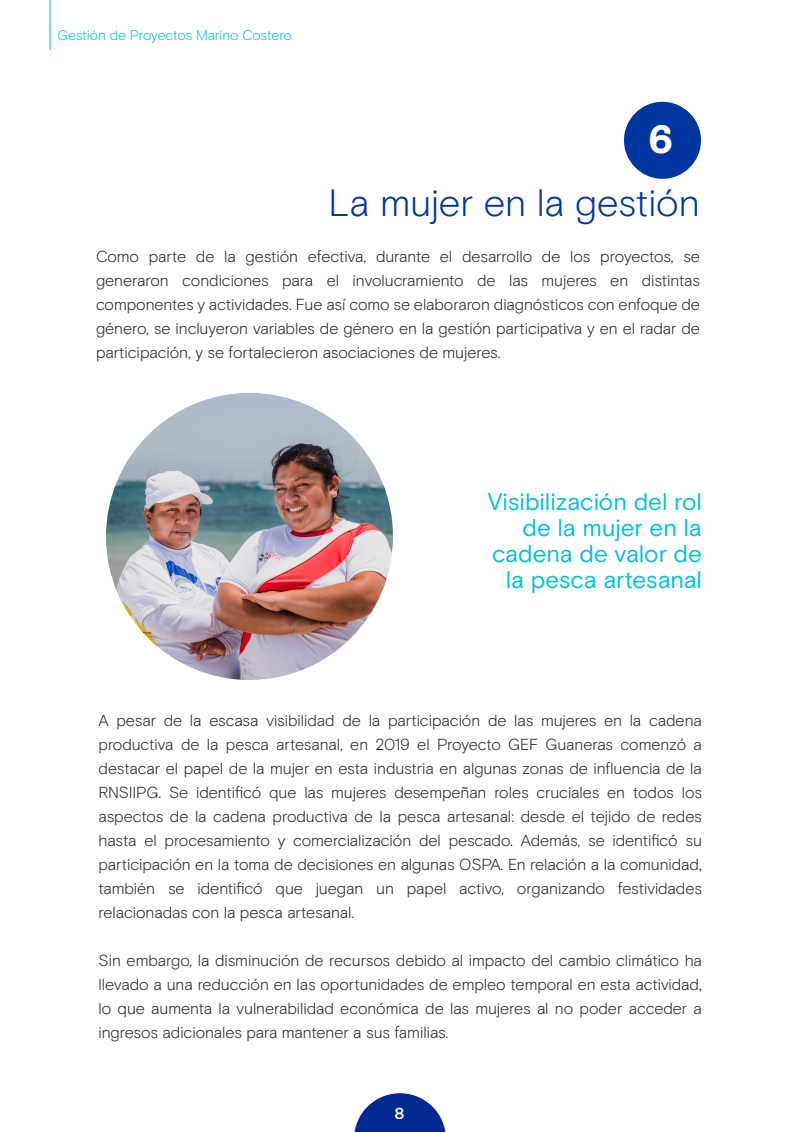
<style>
.page{position:relative;width:800px;height:1132px;background:#fff}
.page>*{position:absolute;margin:0;border:0;box-sizing:border-box;transform-origin:0 0}
.t1{font:900 39.3px "Basis Grotesque Pro";color:#fff}
.t2{font:300 38px "Basis Grotesque Pro";color:#0036a0}
.t3{font:24px/26px "Basis Grotesque Pro";letter-spacing:-.005em;color:#00bfd7;text-align:right}
.t4{font:300 16px/24px "Basis Grotesque Pro";letter-spacing:-.005em;color:#262626;text-align:justify}
.t5{font:500 16px "Gotham";color:#fff}
.t6{font:300 14px "Basis Grotesque Pro";letter-spacing:-.01em;color:#00bfd7}
</style>
<div class="page">
<svg style="left:354px;top:1093px;width:92px;height:39px"></svg>
<div style="left:624px;top:102px;width:77px;height:77px;background:#0036a0;border-radius:50%"></div>
<img style="left:106px;top:393px;width:287px;height:287px;border-radius:144px">
<hr style="left:50px;top:0;width:1px;height:50px;background:#00bfd7">
<p class="t6" style="left:58px;top:26px;width:236px">Gestión de Proyectos Marino Costero</p>
<h1 class="t1" style="left:649px;top:116px;width:26px">6</h1>
<h2 class="t2" style="left:328px;top:181px;width:373px">La mujer en la gestión</h2>
<p class="t4" style="left:96px;top:245px;width:606px">Como parte de la gestión efectiva, durante el desarrollo de los proyectos, se generaron condiciones para el involucramiento de las mujeres en distintas componentes y actividades. Fue así como se elaboraron diagnósticos con enfoque de género, se incluyeron variables de género en la gestión participativa y en el radar de participación, y se fortalecieron asociaciones de mujeres.</p>
<h3 class="t3" style="left:488px;top:489px;width:216px">Visibilización del rol de la mujer en la cadena de valor de la pesca artesanal</h3>
<p class="t4" style="left:98px;top:709px;width:605px">A pesar de la escasa visibilidad de la participación de las mujeres en la cadena productiva de la pesca artesanal, en 2019 el Proyecto GEF Guaneras comenzó a destacar el papel de la mujer en esta industria en algunas zonas de influencia de la RNSIIPG. Se identificó que las mujeres desempeñan roles cruciales en todos los aspectos de la cadena productiva de la pesca artesanal: desde el tejido de redes hasta el procesamiento y comercialización del pescado. Además, se identificó su participación en la toma de decisiones en algunas OSPA. En relación a la comunidad, también se identificó que juegan un papel activo, organizando festividades relacionadas con la pesca artesanal.</p>
<p class="t4" style="left:98px;top:949px;width:605px">Sin embargo, la disminución de recursos debido al impacto del cambio climático ha llevado a una reducción en las oportunidades de empleo temporal en esta actividad, lo que aumenta la vulnerabilidad económica de las mujeres al no poder acceder a ingresos adicionales para mantener a sus familias.</p>
<p class="t5" style="left:394px;top:1102px;width:12px">8</p>
</div>
